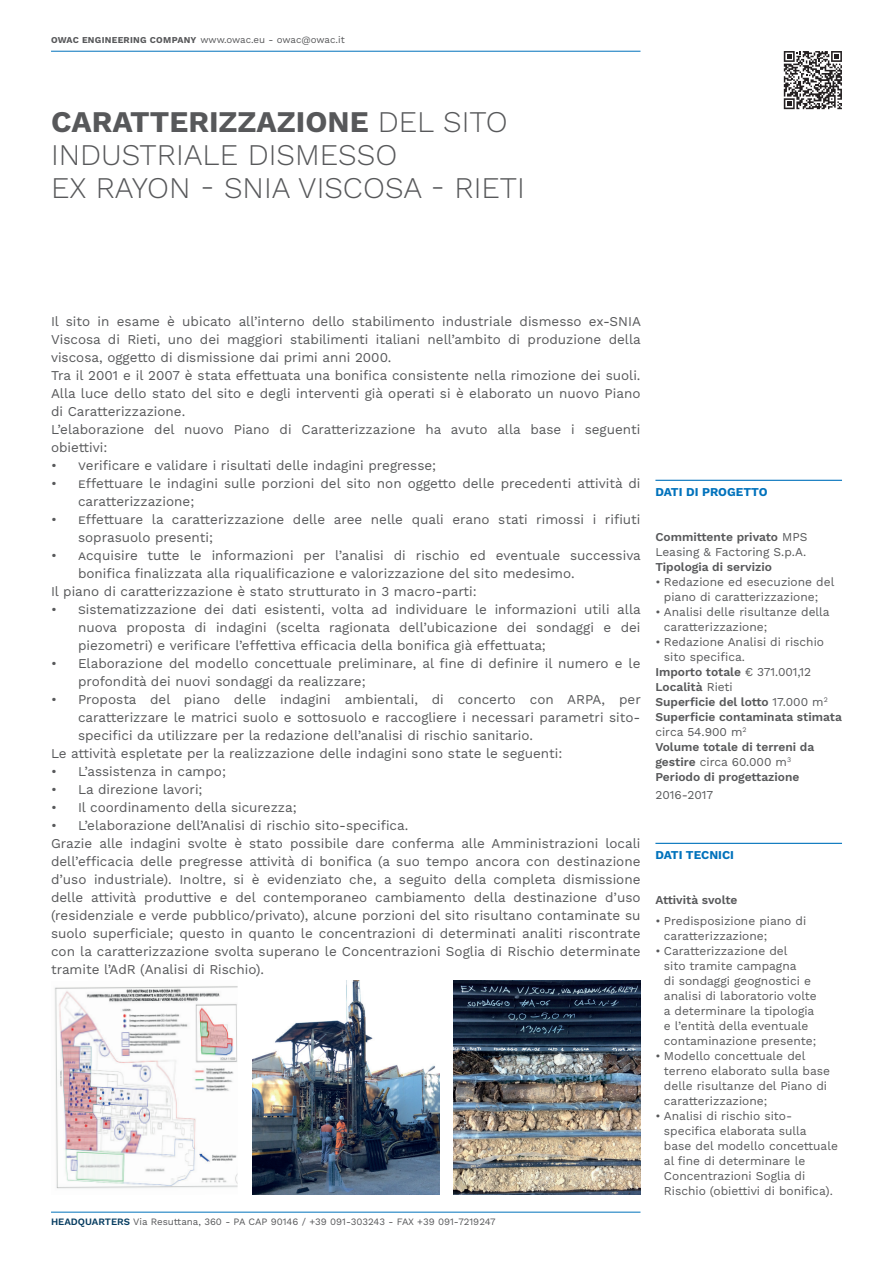
<style>
.page{position:relative;width:893px;height:1263px;background:#fff}
.page>*{position:absolute;margin:0;border:0;box-sizing:border-box;transform-origin:0 0}
.t1{font:300 30px/33px "Work Sans";color:#57585a}
.t2{font:13.5px/18px "Work Sans";color:#57585a}
.t3{font:12px/15px "Work Sans";color:#57585a}
.t4{font:600 12px "Work Sans";color:#57585a}
.t5{font:700 12px "Work Sans";color:#0072bc}
.t6{font:9.75px "Work Sans";color:#57585a}
.s1{font-weight:700;font-size:9px}
.s2{font-weight:700}
.s3{font-weight:600;color:#063c60}
.s4{font-weight:600}
.s5{font-weight:400}
</style>
<div class="page">
<hr style="left:51px;top:1212px;width:589px;height:1px;background:#0072bc">
<hr style="left:51px;top:51px;width:589px;height:1px;background:#0072bc">
<hr style="left:655px;top:480px;width:187px;height:1px;background:#0072bc">
<hr style="left:655px;top:843px;width:187px;height:1px;background:#0072bc">
<img style="left:252px;top:980px;width:187px;height:215px">
<img style="left:54px;top:986px;width:184px;height:203px">
<img style="left:454px;top:980px;width:186px;height:215px">
<svg style="left:784px;top:51px;width:58px;height:58px"></svg>
<p class="t6" style="left:51px;top:32px;width:295px"><span class="s1">OWAC ENGINEERING COMPANY</span> www.owac.eu - owac@owac.it</p>
<h1 class="t1" style="left:51px;top:104px;width:475px"><span class="s2">CARATTERIZZAZIONE</span> DEL SITO<br>INDUSTRIALE DISMESSO<br>EX RAYON - SNIA VISCOSA - RIETI</h1>
<p class="t2" style="left:51px;top:312px;width:591px">Il sito in esame è ubicato all’interno dello stabilimento industriale dismesso ex-SNIA Viscosa di Rieti, uno dei maggiori stabilimenti italiani nell’ambito di produzione della viscosa, oggetto di dismissione dai primi anni 2000.<br>Tra il 2001 e il 2007 è stata effettuata una bonifica consistente nella rimozione dei suoli.<br>Alla luce dello stato del sito e degli interventi già operati si è elaborato un nuovo Piano di Caratterizzazione.<br>L’elaborazione del nuovo Piano di Caratterizzazione ha avuto alla base i seguenti obiettivi:</p>
<p class="t2" style="left:51px;top:456px;width:387px">• Verificare e validare i risultati delle indagini pregresse;</p>
<p class="t2" style="left:78px;top:474px;width:564px;text-indent:-27px">• Effettuare le indagini sulle porzioni del sito non oggetto delle precedenti attività di caratterizzazione;</p>
<p class="t2" style="left:78px;top:510px;width:564px;text-indent:-27px">• Effettuare la caratterizzazione delle aree nelle quali erano stati rimossi i rifiuti soprasuolo presenti;</p>
<p class="t2" style="left:51px;top:546px;width:591px">• Acquisire tutte le informazioni per l’analisi di rischio ed eventuale successiva</p>
<p class="t2" style="left:78px;top:564px;width:498px">bonifica finalizzata alla riqualificazione e valorizzazione del sito medesimo.</p>
<p class="t2" style="left:51px;top:582px;width:427px">Il piano di caratterizzazione è stato strutturato in 3 macro-parti:</p>
<p class="t2" style="left:78px;top:600px;width:564px;text-align:justify;text-indent:-27px">• Sistematizzazione dei dati esistenti, volta ad individuare le informazioni utili alla nuova proposta di indagini (scelta ragionata dell’ubicazione dei sondaggi e dei piezometri) e verificare l’effettiva efficacia della bonifica già effettuata;</p>
<p class="t2" style="left:78px;top:654px;width:564px;text-indent:-27px">• Elaborazione del modello concettuale preliminare, al fine di definire il numero e le profondità dei nuovi sondaggi da realizzare;</p>
<p class="t2" style="left:51px;top:690px;width:591px">• Proposta del piano delle indagini ambientali, di concerto con ARPA, per</p>
<p class="t2" style="left:78px;top:708px;width:564px">caratterizzare le matrici suolo e sottosuolo e raccogliere i necessari parametri sito-</p>
<p class="t2" style="left:78px;top:726px;width:456px">specifici da utilizzare per la redazione dell’analisi di rischio sanitario.</p>
<p class="t2" style="left:51px;top:744px;width:513px">Le attività espletate per la realizzazione delle indagini sono state le seguenti:</p>
<p class="t2" style="left:51px;top:762px;width:177px">• L’assistenza in campo;</p>
<p class="t2" style="left:51px;top:780px;width:153px">• La direzione lavori;</p>
<p class="t2" style="left:51px;top:798px;width:247px">• Il coordinamento della sicurezza;</p>
<p class="t2" style="left:51px;top:816px;width:591px">• L’elaborazione dell’Analisi di rischio sito-specifica.<br>Grazie alle indagini svolte è stato possibile dare conferma alle Amministrazioni locali dell’efficacia delle pregresse attività di bonifica (a suo tempo ancora con destinazione d’uso industriale). Inoltre, si è evidenziato che, a seguito della completa dismissione delle attività produttive e del contemporaneo cambiamento della destinazione d’uso (residenziale e verde pubblico/privato), alcune porzioni del sito risultano contaminate su suolo superficiale; questo in quanto le concentrazioni di determinati analiti riscontrate con la caratterizzazione svolta superano le Concentrazioni Soglia di Rischio determinate tramite l’AdR (Analisi di Rischio).</p>
<p class="t6" style="left:51px;top:1214px;width:446px"><span class="s3">HEADQUARTERS</span> Via Resuttana, 360 - PA CAP 90146 / +39 091-303243 - FAX +39 091-7219247</p>
<p class="t5" style="left:655px;top:483px;width:114px">DATI DI PROGETTO</p>
<p class="t3" style="left:655px;top:529px;width:154px"><span class="s4">Committente privato</span> MPS<br>Leasing &amp; Factoring S.p.A.</p>
<p class="t4" style="left:655px;top:558px;width:118px">Tipologia di servizio</p>
<p class="t3" style="left:664px;top:574px;width:172px;text-indent:-9px">• Redazione ed esecuzione del piano di caratterizzazione;</p>
<p class="t3" style="left:664px;top:604px;width:167px;text-indent:-9px">• Analisi delle risultanze della caratterizzazione;</p>
<p class="t3" style="left:655px;top:634px;width:170px">• Redazione Analisi di rischio</p>
<p class="t3" style="left:664px;top:649px;width:83px">sito specifica.</p>
<p class="t4" style="left:655px;top:663px;width:157px">Importo totale <span class="s5">€ 371.001,12</span></p>
<p class="t4" style="left:655px;top:678px;width:79px">Località <span class="s5">Rieti</span></p>
<p class="t4" style="left:655px;top:693px;width:174px">Superficie del lotto <span class="s5">17.000 m</span><sup>2</sup></p>
<p class="t4" style="left:655px;top:708px;width:188px">Superficie contaminata stimata</p>
<p class="t3" style="left:655px;top:724px;width:93px">circa 54.900 m<sup>2</sup></p>
<p class="t4" style="left:655px;top:738px;width:160px">Volume totale di terreni da</p>
<p class="t3" style="left:655px;top:754px;width:137px"><span class="s4">gestire</span> circa 60.000 m<sup>3</sup></p>
<p class="t4" style="left:655px;top:768px;width:146px">Periodo di progettazione</p>
<p class="t3" style="left:655px;top:787px;width:59px">2016-2017</p>
<p class="t5" style="left:655px;top:846px;width:80px">DATI TECNICI</p>
<p class="t4" style="left:655px;top:891px;width:84px">Attività svolte</p>
<p class="t3" style="left:664px;top:913px;width:144px;text-indent:-9px">• Predisposizione piano di caratterizzazione;</p>
<p class="t3" style="left:664px;top:943px;width:154px;text-indent:-9px">• Caratterizzazione del<br>sito tramite campagna<br>di sondaggi geognostici e analisi di laboratorio volte a determinare la tipologia e l’entità della eventuale contaminazione presente;</p>
<p class="t3" style="left:664px;top:1048px;width:168px;text-indent:-9px">• Modello concettuale del terreno elaborato sulla base delle risultanze del Piano di caratterizzazione;</p>
<p class="t3" style="left:664px;top:1108px;width:176px;text-indent:-9px">• Analisi di rischio sito&shy;specifica elaborata sulla<br>base del modello concettuale al fine di determinare le<br>Concentrazioni Soglia di<br>Rischio (obiettivi di bonifica).</p>
</div>
